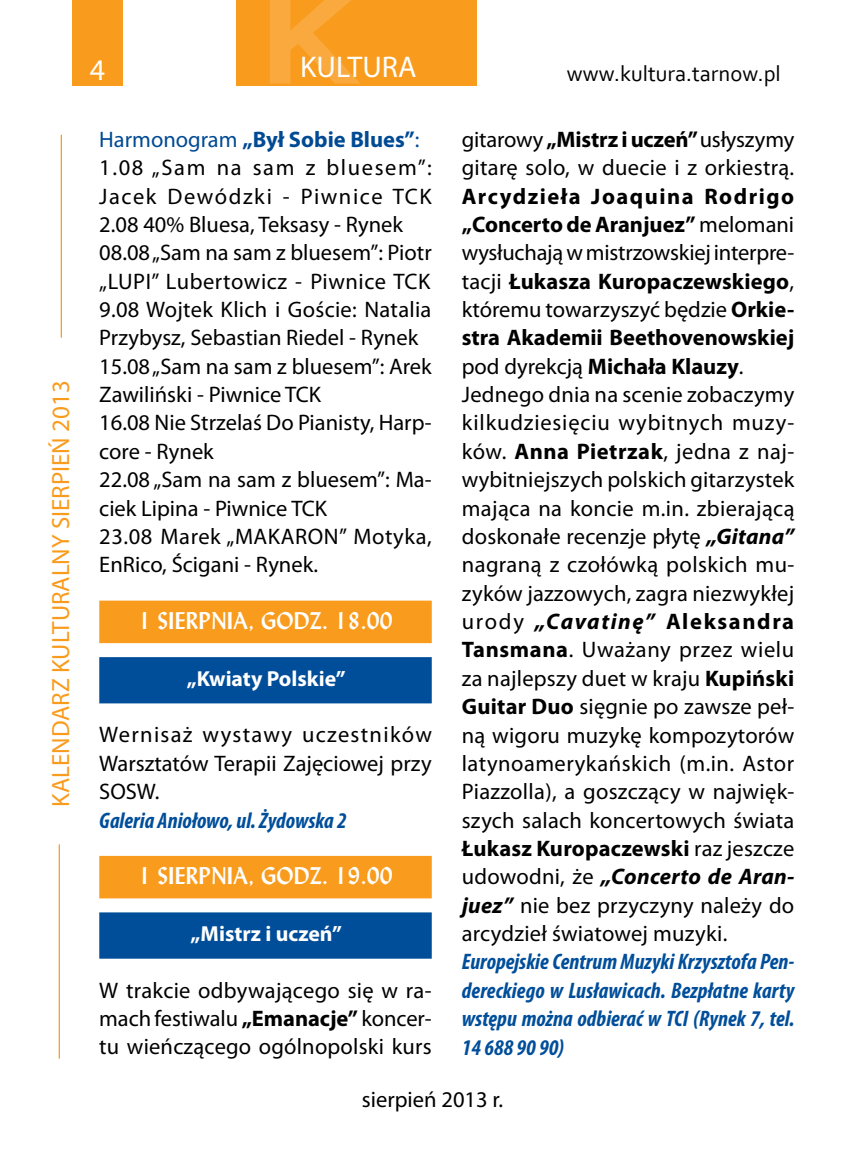
<style>
.page{position:relative;width:851px;height:1170px;background:#fff}
.page>*{position:absolute;margin:0;border:0;box-sizing:border-box;transform-origin:0 0}
.t1{font:30px "Myriad Pro";color:#fff}
.t2{font:25px "Myriad Pro";color:#f99b1c}
.t3{font:22.5px/28.2px "Myriad Pro";letter-spacing:.01em;color:#000}
.t4{font:italic 700 condensed 22.5px/28.2px "Myriad Pro";color:#004e9a;text-align:justify}
.t5{font:700 22.5px "Lydian PL";color:#fff}
.t6{font:22.5px "Corbel";color:#000}
.t7{font:700 21.75px "Myriad Pro";color:#fff}
.s1{color:#004a94}
.s2{font-weight:700;color:#004a94}
.s3{font-weight:700}
.s4{font-weight:700;font-style:italic}
</style>
<div class="page">
<div style="left:72px;top:0;width:51px;height:85px;background:#f99b1c"></div>
<div style="left:236px;top:0;width:240px;height:85px;background:#f99b1c"></div>
<svg style="left:267px;top:0;width:164px;height:86px"></svg>
<hr style="left:61px;top:135px;width:1px;height:203px;background:#f99b1c">
<hr style="left:59px;top:844px;width:1px;height:214px;background:#f99b1c">
<div style="left:99px;top:600px;width:332px;height:43px;background:#f99b1c"></div>
<div style="left:99px;top:657px;width:332px;height:46px;background:#004e9a"></div>
<div style="left:99px;top:855px;width:332px;height:43px;background:#f99b1c"></div>
<div style="left:99px;top:912px;width:332px;height:46px;background:#004e9a"></div>
<p class="t2" style="left:45px;top:807px;width:428px;rotate:-90deg">KALENDARZ KULTURALNY SIERPIEŃ 2013</p>
<h1 class="t1" style="left:90px;top:51px;width:17px">4</h1>
<h1 class="t1" style="left:300px;top:48px;width:118px">KULTURA</h1>
<p class="t6" style="left:566px;top:59px;width:215px">www.kultura.tarnow.pl</p>
<p class="t3" style="left:99px;top:125px;width:334px"><span class="s1">Harmonogram</span> <span class="s2">„Był Sobie Blues”</span><span class="s1">:<br></span>1.08 „Sam na sam z bluesem”:<br>Jacek Dewódzki - Piwnice TCK<br>2.08 40% Bluesa, Teksasy - Rynek<br>08.08 „Sam na sam z bluesem”: Piotr „LUPI” Lubertowicz - Piwnice TCK<br>9.08 Wojtek Klich i Goście: Natalia<br>Przybysz, Sebastian Riedel - Rynek<br>15.08 „Sam na sam z bluesem”: Arek<br>Zawiliński - Piwnice TCK<br>16.08 Nie Strzelaś Do Pianisty, Harp&shy;core - Rynek<br>22.08 „Sam na sam z bluesem”: Ma&shy;ciek Lipina - Piwnice TCK<br>23.08 Marek „MAKARON” Motyka,<br>EnRico, Ścigani - Rynek.</p>
<p class="t5" style="left:138px;top:606px;width:256px">1 SIERPNIA, GODZ. 18.00</p>
<p class="t7" style="left:187px;top:664px;width:160px">„Kwiaty Polskie”</p>
<p class="t3" style="left:99px;top:720px;width:334px;text-align:justify">Wernisaż wystawy uczestników Warsztatów Terapii Zajęciowej przy SOSW.</p>
<p class="t4" style="left:99px;top:805px;width:249px">Galeria Aniołowo, ul. Żydowska 2</p>
<p class="t5" style="left:138px;top:861px;width:256px">1 SIERPNIA, GODZ. 19.00</p>
<p class="t7" style="left:190px;top:919px;width:153px">„Mistrz i uczeń”</p>
<p class="t3" style="left:99px;top:975px;width:334px;text-align:justify">W trakcie odbywającego się w ra&shy;mach festiwalu <span class="s3">„Emanacje”</span> koncer&shy;tu wieńczącego ogólnopolski kurs</p>
<p class="t3" style="left:461px;top:125px;width:334px">gitarowy <span class="s3">„Mistrz i uczeń”</span> usłyszymy gitarę solo, w duecie i z orkiestrą.</p>
<p class="t3" style="left:461px;top:181px;width:334px"><span class="s3">Arcydzieła Joaquina Rodrigo „Concerto de Aranjuez”</span> melomani wysłuchają w mistrzowskiej interpre&shy;tacji <span class="s3">Łukasza Kuropaczewskiego</span>, któremu towarzyszyć będzie <span class="s3">Orkie&shy;stra Akademii Beethovenowskiej </span>pod dyrekcją <span class="s3">Michała Klauzy</span>.<br>Jednego dnia na scenie zobaczymy kilkudziesięciu wybitnych muzy&shy;ków. <span class="s3">Anna Pietrzak</span>, jedna z naj&shy;wybitniejszych polskich gitarzystek mająca na koncie m.in. zbierającą doskonałe recenzje płytę <span class="s4">„Gitana” </span>nagraną z czołówką polskich mu&shy;zyków jazzowych, zagra niezwykłej urody <span class="s4">„Cavatinę”</span> <span class="s3">Aleksandra Tansmana</span>. Uważany przez wielu za najlepszy duet w kraju <span class="s3">Kupiński Guitar Duo</span> sięgnie po zawsze peł&shy;ną wigoru muzykę kompozytorów latynoamerykańskich (m.in. Astor Piazzolla), a goszczący w najwięk&shy;szych salach koncertowych świata <span class="s3">Łukasz Kuropaczewski</span> raz jeszcze udowodni, że <span class="s4">„Concerto de Aran&shy;juez”</span> nie bez przyczyny należy do arcydzieł światowej muzyki.</p>
<p class="t4" style="left:462px;top:947px;width:334px">Europejskie Centrum Muzyki Krzysztofa Pen&shy;dereckiego w Lusławicach. Bezpłatne karty wstępu można odbierać w TCI (Rynek 7, tel.<br>14 688 90 90)</p>
<p class="t3" style="left:362px;top:1085px;width:143px">sierpień 2013 r.</p>
</div>
